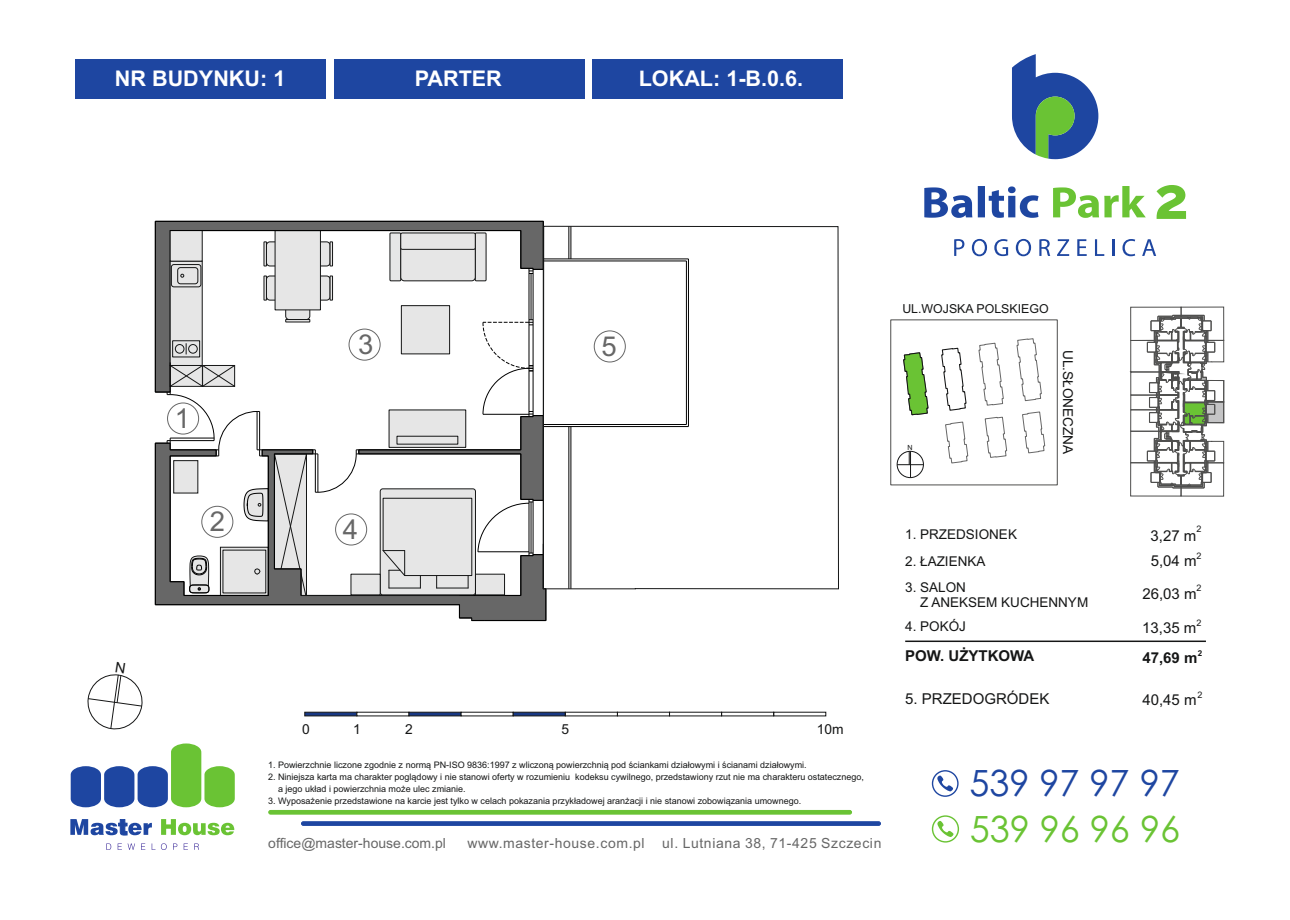
<style>
.page{position:relative;width:1290px;height:920px;background:#fff}
.page>*{position:absolute;margin:0;border:0;box-sizing:border-box;transform-origin:0 0}
.t1{font:36.15px "Century Gothic";color:#1e46a1}
.t2{font:36.15px "Century Gothic";color:#6ac334}
.t3{font:27.45px "Arial";color:#676767}
.t4{font:700 21.6px "Arial";color:#fff}
.t5{font:15px/25.2px "Arial";color:#151616}
.t6{font:700 15px "Arial";color:#151616}
.t7{font:13.95px "Arial";letter-spacing:.045em;color:#676767}
.t8{font:13.95px "Arial";color:#676767}
.t9{font:13.8px "Arial";color:#151616}
.t10{font:13.65px "Arial";color:#151616}
.t11{font:13.5px/15.1px "Arial";color:#151616}
.t12{font:12.3px "Arial";color:#151616}
.t13{font:9px/12px "Arial";color:#151616}
.t14{font:700 8.1px "Arial";color:#151616}
.t15{font:7.05px "Arial";color:#151616}
</style>
<div class="page">
<svg style="left:70px;top:819px;width:82px;height:16px"></svg>
<svg style="left:161px;top:819px;width:73px;height:16px"></svg>
<svg style="left:106px;top:843px;width:5px;height:7px"></svg>
<svg style="left:118px;top:843px;width:4px;height:7px"></svg>
<svg style="left:128px;top:843px;width:7px;height:7px"></svg>
<svg style="left:141px;top:843px;width:4px;height:7px"></svg>
<svg style="left:161px;top:843px;width:6px;height:7px"></svg>
<svg style="left:173px;top:843px;width:4px;height:7px"></svg>
<svg style="left:184px;top:843px;width:4px;height:7px"></svg>
<svg style="left:194px;top:843px;width:5px;height:7px"></svg>
<svg style="left:71px;top:743px;width:164px;height:64px"></svg>
<div style="left:75px;top:59px;width:251px;height:39px;background:#1e46a1"></div>
<svg style="left:1012px;top:54px;width:86px;height:105px"></svg>
<svg style="left:954px;top:239px;width:10px;height:17px"></svg>
<svg style="left:972px;top:239px;width:15px;height:17px"></svg>
<svg style="left:994px;top:239px;width:14px;height:17px"></svg>
<svg style="left:1016px;top:239px;width:15px;height:17px"></svg>
<svg style="left:1039px;top:239px;width:11px;height:17px"></svg>
<svg style="left:1057px;top:239px;width:12px;height:17px"></svg>
<svg style="left:1077px;top:239px;width:10px;height:17px"></svg>
<svg style="left:1095px;top:239px;width:9px;height:17px"></svg>
<svg style="left:1112px;top:239px;width:2px;height:17px"></svg>
<svg style="left:1122px;top:239px;width:13px;height:17px"></svg>
<svg style="left:1142px;top:239px;width:14px;height:17px"></svg>
<svg style="left:924px;top:186px;width:114px;height:32px"></svg>
<svg style="left:1053px;top:186px;width:93px;height:32px"></svg>
<svg style="left:1156px;top:185px;width:30px;height:34px"></svg>
<div style="left:268px;top:810px;width:584px;height:4px;background:#6ac334;border:1px solid #6ac334;border-radius:2px"></div>
<svg style="left:301px;top:821px;width:580px;height:5px;background:#284ea5"></svg>
<svg style="left:932px;top:815px;width:27px;height:28px"></svg>
<svg style="left:932px;top:770px;width:26px;height:27px"></svg>
<svg style="left:304px;top:711px;width:262px;height:6px;background:#727a8d"></svg>
<div style="left:897px;top:451px;width:27px;height:27px;border:1px solid #151616;border-radius:50%"></div>
<svg style="left:897px;top:451px;width:26px;height:27px"></svg>
<svg style="left:941px;top:347px;width:26px;height:64px"></svg>
<svg style="left:978px;top:343px;width:26px;height:63px"></svg>
<svg style="left:1016px;top:338px;width:26px;height:63px"></svg>
<svg style="left:1022px;top:411px;width:23px;height:42px"></svg>
<svg style="left:985px;top:417px;width:22px;height:41px"></svg>
<svg style="left:945px;top:422px;width:23px;height:41px"></svg>
<svg style="left:903px;top:352px;width:26px;height:64px"></svg>
<div style="left:592px;top:59px;width:251px;height:39px;background:#1e46a1"></div>
<div style="left:334px;top:59px;width:250px;height:39px;background:#1e46a1"></div>
<svg style="left:154px;top:220px;width:390px;height:173px;background:#717171"></svg>
<svg style="left:154px;top:443px;width:393px;height:179px"></svg>
<hr style="left:543px;top:221px;width:1px;height:48px;background:#000">
<hr style="left:155px;top:443px;width:1px;height:162px;background:#000">
<hr style="left:155px;top:604px;width:304px;height:1px;background:#000">
<hr style="left:155px;top:221px;width:388px;height:1px;background:#000">
<hr style="left:484px;top:620px;width:62px;height:1px;background:#000">
<hr style="left:545px;top:589px;width:1px;height:31px;background:#000">
<svg style="left:459px;top:605px;width:25px;height:16px"></svg>
<hr style="left:155px;top:221px;width:1px;height:171px;background:#000">
<svg style="left:155px;top:230px;width:391px;height:369px"></svg>
<svg style="left:542px;top:225px;width:297px;height:365px"></svg>
<hr style="left:905px;top:640px;width:301px;height:2px;background:#151616">
<svg style="left:1130px;top:307px;width:94px;height:189px"></svg>
<div style="left:1206px;top:380px;width:18px;height:22px;border:1px solid #4e4e4d"></div>
<svg style="left:87px;top:674px;width:56px;height:56px"></svg>
<h3 class="t4" style="left:115px;top:71px;width:172px">NR BUDYNKU: 1</h3>
<h3 class="t4" style="left:415px;top:71px;width:89px">PARTER</h3>
<h3 class="t4" style="left:639px;top:71px;width:166px">LOKAL: 1-B.0.6.</h3>
<h2 class="t3" style="left:175px;top:408px;width:17px">1</h2>
<h2 class="t3" style="left:210px;top:511px;width:17px">2</h2>
<h2 class="t3" style="left:358px;top:334px;width:17px">3</h2>
<h2 class="t3" style="left:602px;top:336px;width:17px">5</h2>
<h3 class="t12" style="left:902px;top:304px;width:148px">UL.WOJSKA POLSKIEGO</h3>
<p class="t15" style="left:907px;top:445px;width:7px">N</p>
<h3 class="t10" style="left:1073px;top:350px;width:106px;rotate:90deg">UL.SŁONECZNA</h3>
<h2 class="t3" style="left:343px;top:519px;width:17px">4</h2>
<h3 class="t9" style="left:302px;top:724px;width:9px">0</h3>
<h3 class="t9" style="left:353px;top:724px;width:9px">1</h3>
<h3 class="t9" style="left:405px;top:724px;width:9px">2</h3>
<h3 class="t9" style="left:562px;top:724px;width:9px">5</h3>
<h3 class="t9" style="left:817px;top:724px;width:28px">10m</h3>
<p class="t13" style="left:268px;top:759px;width:540px">1. Powierzchnie liczone zgodnie z normą PN-ISO 9836:1997 z wliczoną powierzchnią pod ściankami działowymi i ścianami działowymi.</p>
<p class="t13" style="left:278px;top:772px;width:587px;text-indent:-10px">2. Niniejsza karta ma charakter poglądowy i nie stanowi oferty w rozumieniu kodeksu cywilnego, przedstawiony rzut nie ma charakteru ostatecznego, a jego układ i powierzchnia może ulec zmianie.</p>
<p class="t13" style="left:268px;top:796px;width:535px">3. Wyposażenie przedstawione na karcie jest tylko w celach pokazania przykładowej aranżacji i nie stanowi zobowiązania umownego.</p>
<h3 class="t8" style="left:268px;top:838px;width:179px">office@master-house.com.pl</h3>
<h3 class="t7" style="left:467px;top:837px;width:179px">www.master-house.com.pl</h3>
<h3 class="t7" style="left:662px;top:838px;width:221px">ul. Lutniana 38, 71-425 Szczecin</h3>
<h3 class="t11" style="left:905px;top:528px;width:113px">1. PRZEDSIONEK</h3>
<h3 class="t11" style="left:905px;top:554px;width:82px">2. ŁAZIENKA</h3>
<h3 class="t11" style="left:920px;top:581px;width:170px;text-indent:-15px">3. SALON<br>Z ANEKSEM KUCHENNYM</h3>
<h3 class="t11" style="left:905px;top:620px;width:62px">4. POKÓJ</h3>
<h3 class="t6" style="left:905px;top:650px;width:131px">POW. UŻYTKOWA</h3>
<h3 class="t5" style="left:905px;top:687px;width:146px">5. PRZEDOGRÓDEK</h3>
<p class="t13" style="left:1196px;top:523px;width:7px">2</p>
<p class="t13" style="left:1196px;top:550px;width:7px">2</p>
<p class="t13" style="left:1196px;top:583px;width:7px">2</p>
<p class="t13" style="left:1196px;top:617px;width:7px">2</p>
<p class="t14" style="left:1198px;top:650px;width:6px">2</p>
<p class="t13" style="left:1197px;top:690px;width:7px">2</p>
<h3 class="t5" style="left:1150px;top:524px;width:48px">3,27 m<br>5,04 m</h3>
<h3 class="t5" style="left:1142px;top:582px;width:56px">26,03 m</h3>
<h3 class="t5" style="left:1142px;top:616px;width:56px">13,35 m</h3>
<h3 class="t6" style="left:1142px;top:652px;width:57px">47,69 m</h3>
<h3 class="t5" style="left:1142px;top:688px;width:56px">40,45 m</h3>
<h1 class="t1" style="left:969px;top:769px;width:212px">539 97 97 97</h1>
<h1 class="t2" style="left:970px;top:814px;width:212px">539 96 96 96</h1>
</div>
